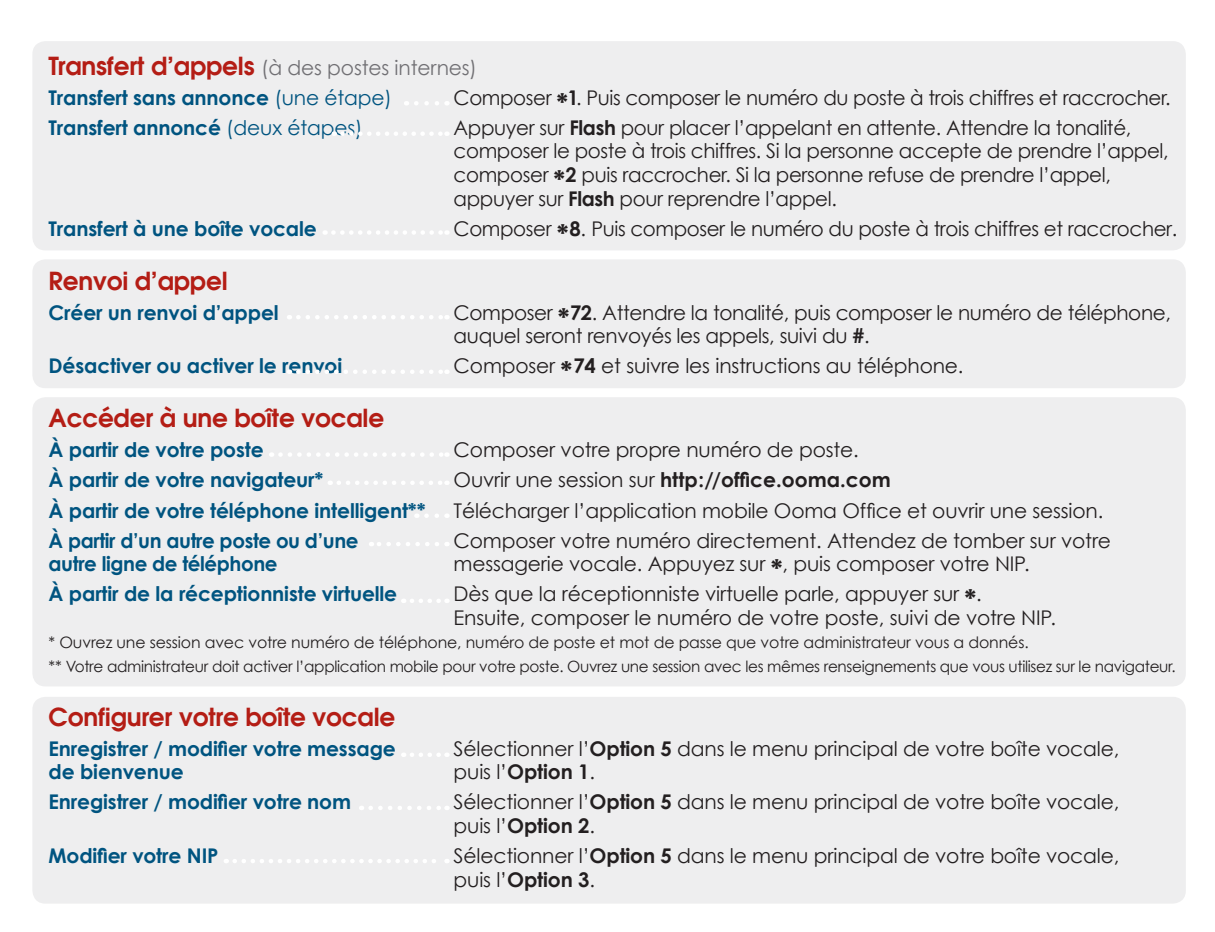
<style>
.page{position:relative;width:1215px;height:932px;background:#fff}
.page>*{position:absolute;margin:0;border:0;box-sizing:border-box;transform-origin:0 0}
.t1{font:600 24.75px "Avant Garde";letter-spacing:-.01em;color:#b41d15}
.t2{font:20.25px/23.6px "Century Gothic";letter-spacing:-.01em;color:#231f20}
.t3{font:700 20.25px "Century Gothic";letter-spacing:-.01em;color:#005480}
.t4{font:20.25px/30.2px "Century Gothic";letter-spacing:-.01em;color:#717074}
.t5{font:700 20.25px "Century Gothic";color:#231f20}
.t6{font:15.75px "Century Gothic";letter-spacing:-.01em;color:#231f20}
.t7{font:15.53px "Century Gothic";letter-spacing:-.02em;color:#231f20}
.s1{font-family:"Avant Garde";font-weight:600;font-size:24.75px;color:#b41d15}
.s2{font-weight:700;color:#005480}
.s3{color:#005480}
.s4{font-weight:700;font-size:27px}
.s5{font-weight:700}
.s6{font-weight:400}
.s7{font-size:15.75px}
</style>
<div class="page">
<div style="left:32px;top:259px;width:1154px;height:129px;background:#eeeeef;border-radius:13px"></div>
<div style="left:32px;top:397px;width:1154px;height:289px;background:#eeeeef;border-radius:13px"></div>
<div style="left:32px;top:696px;width:1154px;height:207px;background:#eeeeef;border-radius:13px"></div>
<div style="left:32px;top:41px;width:1154px;height:209px;background:#eeeeef;border-radius:13px"></div>
<svg style="left:298px;top:315px;width:149px;height:4px"></svg>
<svg style="left:416px;top:101px;width:31px;height:4px"></svg>
<svg style="left:298px;top:370px;width:149px;height:4px"></svg>
<svg style="left:333px;top:230px;width:114px;height:5px"></svg>
<svg style="left:342px;top:132px;width:105px;height:4px"></svg>
<svg style="left:280px;top:453px;width:167px;height:4px"></svg>
<svg style="left:339px;top:481px;width:108px;height:4px"></svg>
<svg style="left:426px;top:514px;width:21px;height:4px"></svg>
<svg style="left:371px;top:542px;width:66px;height:4px"></svg>
<svg style="left:235px;top:859px;width:212px;height:4px"></svg>
<svg style="left:371px;top:806px;width:76px;height:4px"></svg>
<svg style="left:412px;top:753px;width:35px;height:4px"></svg>
<svg style="left:412px;top:599px;width:35px;height:4px"></svg>
<p class="t4" style="left:49px;top:52px;width:430px"><span class="s1">Transfert d’appels</span> (à des postes internes)<br><span class="s2">Transfert sans annonce</span> <span class="s3">(une étape)</span></p>
<p class="t2" style="left:454px;top:85px;width:719px">Composer <span class="s4">*</span><span class="s5">1</span>. Puis composer le numéro du poste à trois chiffres et raccrocher.</p>
<p class="t3" style="left:49px;top:115px;width:316px">Transfert annoncé <span class="s6">(deux étapes)</span></p>
<p class="t2" style="left:454px;top:115px;width:717px">Appuyer sur <span class="s5">Flash</span> pour placer l’appelant en attente. Attendre la tonalité, composer le poste à trois chiffres. Si la personne accepte de prendre l’appel, composer <span class="s4">*</span><span class="s5">2</span> puis raccrocher. Si la personne refuse de prendre l’appel, appuyer sur <span class="s5">Flash</span> pour reprendre l’appel.</p>
<p class="t3" style="left:49px;top:216px;width:270px">Transfert à une boîte vocale</p>
<p class="t2" style="left:454px;top:216px;width:725px">Composer <span class="s4">*</span><span class="s5">8</span>. Puis composer le numéro du poste à trois chiffres et raccrocher.</p>
<p class="t1" style="left:49px;top:264px;width:181px">Renvoi d’appel</p>
<p class="t3" style="left:49px;top:299px;width:232px">Créer un renvoi d’appel</p>
<p class="t2" style="left:454px;top:300px;width:719px">Composer <span class="s4">*</span><span class="s5">72</span>. Attendre la tonalité, puis composer le numéro de téléphone, auquel seront renvoyés les appels, suivi du <span class="s5">#</span>.</p>
<p class="t3" style="left:49px;top:353px;width:295px">Désactiver ou activer le renvoi</p>
<p class="t2" style="left:454px;top:354px;width:511px">Composer <span class="s4">*</span><span class="s5">74</span> et suivre les instructions au téléphone.</p>
<p class="t1" style="left:49px;top:402px;width:337px">Accéder à une boîte vocale</p>
<p class="t3" style="left:49px;top:437px;width:217px">À partir de votre poste</p>
<p class="t2" style="left:454px;top:438px;width:407px">Composer votre propre numéro de poste.</p>
<p class="t3" style="left:49px;top:467px;width:276px">À partir de votre navigateur*</p>
<p class="t5" style="left:454px;top:467px;width:439px"><span class="s6">Ouvrir une session sur</span> http://office.ooma.com</p>
<p class="t3" style="left:49px;top:497px;width:379px">À partir de votre téléphone intelligent**</p>
<p class="t2" style="left:454px;top:498px;width:651px">Télécharger l’application mobile Ooma Office et ouvrir une session.</p>
<p class="t3" style="left:49px;top:527px;width:311px">À partir d’un autre poste ou d’une</p>
<p class="t2" style="left:454px;top:528px;width:659px">Composer votre numéro directement. Attendez de tomber sur votre</p>
<p class="t3" style="left:49px;top:551px;width:231px">autre ligne de téléphone</p>
<p class="t2" style="left:454px;top:552px;width:578px">messagerie vocale. Appuyez sur <span class="s4">*</span>, puis composer votre NIP.</p>
<p class="t3" style="left:49px;top:581px;width:350px">À partir de la réceptionniste virtuelle</p>
<p class="t2" style="left:454px;top:582px;width:604px">Dès que la réceptionniste virtuelle parle, appuyer sur <span class="s4">*</span>.<br>Ensuite, composer le numéro de votre poste, suivi de votre NIP.</p>
<p class="t6" style="left:49px;top:633px;width:982px">* Ouvrez une session avec votre numéro de téléphone, numéro de poste et mot de passe que votre administrateur vous a donnés.</p>
<p class="t7" style="left:49px;top:656px;width:1128px"><span class="s7">**</span> Votre administrateur doit activer l’application mobile pour votre poste. Ouvrez une session avec les mêmes renseignements que vous utilisez sur le navigateur.</p>
<p class="t1" style="left:49px;top:700px;width:348px">Configurer votre boîte vocale</p>
<p class="t3" style="left:49px;top:735px;width:349px">Enregistrer / modifier votre message</p>
<p class="t2" style="left:454px;top:736px;width:667px">Sélectionner l’<span class="s5">Option 5</span> dans le menu principal de votre boîte vocale,</p>
<p class="t3" style="left:49px;top:759px;width:137px">de bienvenue</p>
<p class="t2" style="left:454px;top:760px;width:143px">puis l’<span class="s5">Option 1</span>.</p>
<p class="t3" style="left:49px;top:789px;width:304px">Enregistrer / modifier votre nom</p>
<p class="t2" style="left:454px;top:790px;width:667px">Sélectionner l’<span class="s5">Option 5</span> dans le menu principal de votre boîte vocale, puis l’<span class="s5">Option 2</span>.</p>
<p class="t3" style="left:49px;top:843px;width:171px">Modifier votre NIP</p>
<p class="t2" style="left:454px;top:843px;width:667px">Sélectionner l’<span class="s5">Option 5</span> dans le menu principal de votre boîte vocale, puis l’<span class="s5">Option 3</span>.</p>
</div>
